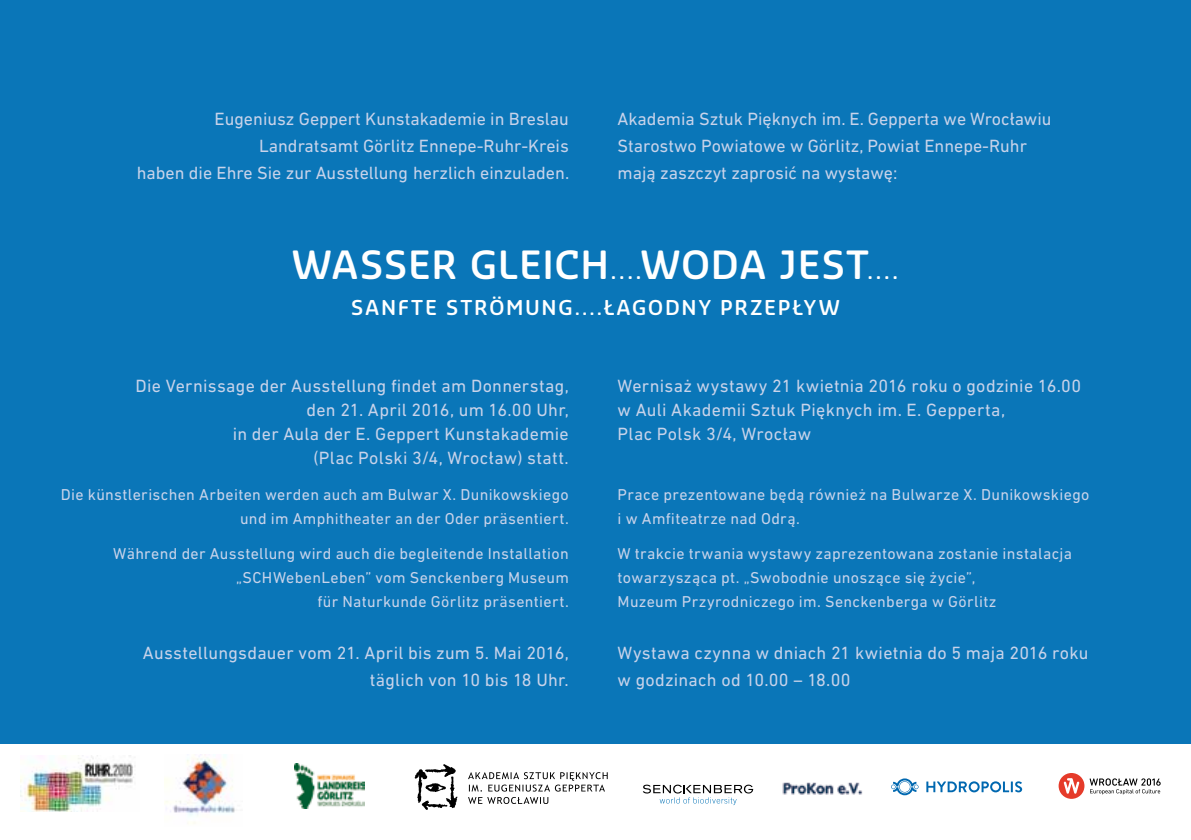
<style>
.page{position:relative;width:1191px;height:840px;background:#fff}
.page>*{position:absolute;margin:0;border:0;box-sizing:border-box;transform-origin:0 0}
.t1{font:600 38px "Sansa Soft Pro";letter-spacing:.02em;color:#fff}
.t2{font:600 20px "Sansa Soft Pro";letter-spacing:.09em;color:#fff}
.t3{font:18px/26.6px "DIN Next LT Pro";letter-spacing:.01em;color:#c8d3ea;text-align:right}
.t4{font:16px/24px "DIN Next LT Pro";letter-spacing:.02em;color:#c8d3ea;text-align:right}
.s1{font-weight:400;font-size:30px}
</style>
<div class="page">
<div style="left:0;top:0;width:1191px;height:743px;background:#0a76b8"></div>
<svg style="left:468px;top:772px;width:139px;height:31px"></svg>
<svg style="left:414px;top:764px;width:43px;height:45px"></svg>
<svg style="left:1058px;top:772px;width:26px;height:26px"></svg>
<svg style="left:1063px;top:777px;width:16px;height:16px"></svg>
<svg style="left:1089px;top:778px;width:71px;height:16px"></svg>
<img style="left:294px;top:763px;width:70px;height:44px">
<img style="left:164px;top:754px;width:71px;height:70px">
<img style="left:21px;top:755px;width:114px;height:56px">
<img style="left:782px;top:782px;width:81px;height:13px">
<svg style="left:643px;top:784px;width:110px;height:20px"></svg>
<svg style="left:926px;top:781px;width:96px;height:11px"></svg>
<svg style="left:891px;top:778px;width:27px;height:16px"></svg>
<p class="t3" style="left:137px;top:106px;width:434px">Eugeniusz Geppert Kunstakademie in Breslau<br>Landratsamt Görlitz Ennepe-Ruhr-Kreis<br>haben die Ehre Sie zur Ausstellung herzlich einzuladen.</p>
<p class="t3" style="left:617px;top:106px;width:435px;text-align:left">Akademia Sztuk Pięknych im. E. Gepperta we Wrocławiu<br>Starostwo Powiatowe w Görlitz, Powiat Ennepe-Ruhr mają zaszczyt zaprosić na wystawę:</p>
<h1 class="t1" style="left:292px;top:240px;width:609px">WASSER GLEICH<span class="s1">….</span>WODA JEST<span class="s1">....</span></h1>
<p class="t2" style="left:351px;top:294px;width:490px">SANFTE STRÖMUNG....ŁAGODNY PRZEPŁYW</p>
<p class="t3" style="left:135px;top:373px;width:435px;line-height:24px">Die Vernissage der Ausstellung findet am Donnerstag, den 21. April 2016, um 16.00 Uhr,<br>in der Aula der E. Geppert Kunstakademie<br>(Plac Polski 3/4, Wrocław) statt.</p>
<p class="t4" style="left:61px;top:481px;width:509px">Die künstlerischen Arbeiten werden auch am Bulwar X. Dunikowskiego und im Amphitheater an der Oder präsentiert.</p>
<p class="t4" style="left:113px;top:541px;width:457px">Während der Ausstellung wird auch die begleitende Installation „SCHWebenLeben” vom Senckenberg Museum<br>für Naturkunde Görlitz präsentiert.</p>
<p class="t3" style="left:143px;top:639px;width:427px">Ausstellungsdauer vom 21. April bis zum 5. Mai 2016, täglich von 10 bis 18 Uhr.</p>
<p class="t3" style="left:617px;top:373px;width:465px;line-height:24px;text-align:left">Wernisaż wystawy 21 kwietnia 2016 roku o godzinie 16.00 w Auli Akademii Sztuk Pięknych im. E. Gepperta,<br>Plac Polsk 3/4, Wrocław</p>
<p class="t4" style="left:617px;top:481px;width:473px;text-align:left">Prace prezentowane będą również na Bulwarze X. Dunikowskiego i w Amfiteatrze nad Odrą.</p>
<p class="t4" style="left:617px;top:541px;width:456px;text-align:left">W trakcie trwania wystawy zaprezentowana zostanie instalacja towarzysząca pt. „Swobodnie unoszące się życie”,<br>Muzeum Przyrodniczego im. Senckenberga w Görlitz</p>
<p class="t3" style="left:617px;top:639px;width:472px;text-align:left">Wystawa czynna w dniach 21 kwietnia do 5 maja 2016 roku w godzinach od 10.00 – 18.00</p>
</div>
